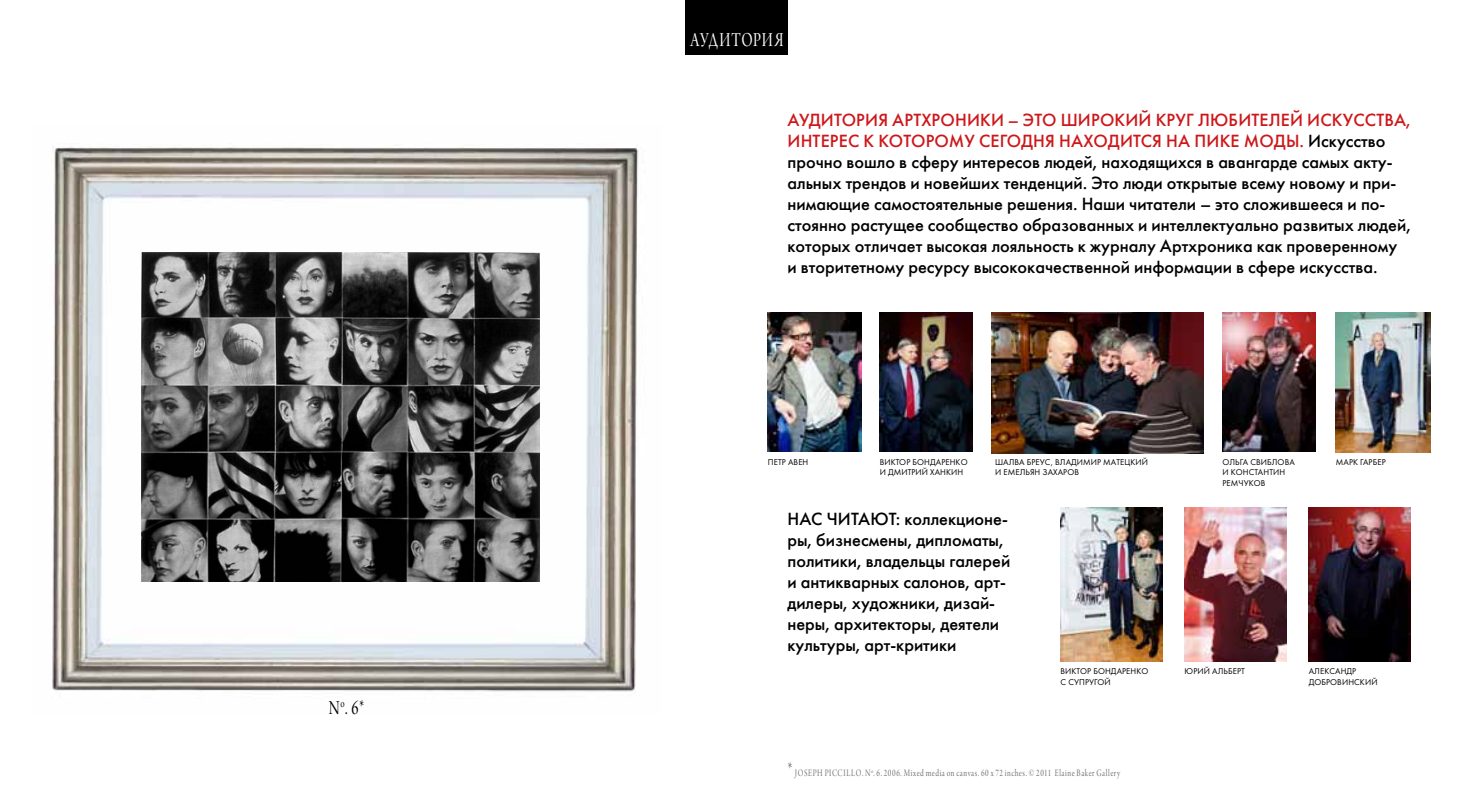
<style>
.page{position:relative;width:1474px;height:794px;background:#fff}
.page>*{position:absolute;margin:0;border:0;box-sizing:border-box;transform-origin:0 0}
.t1{font:21px "Arno Pro Display";letter-spacing:.055em;color:#fff;scale:.75 1}
.t2{font:21px "Arno Pro Display";color:#000;scale:.75 1}
.t3{font:17.5px/21px "Futura Futuris";color:#000}
.t4{font:10.5px "Arno Pro Display";letter-spacing:.07em;color:#706f6f;scale:.75 1}
.t5{font:8.75px/10.5px "Futura";letter-spacing:.01em;color:#000}
.s1{color:#cd171a}
.s2{font-size:21px}
</style>
<div class="page">
<div style="left:685px;top:0;width:103px;height:54px;background:#000"></div>
<img style="left:1060px;top:507px;width:102px;height:154px">
<img style="left:1184px;top:507px;width:102px;height:154px">
<img style="left:1308px;top:507px;width:102px;height:154px">
<img style="left:991px;top:312px;width:212px;height:141px">
<img style="left:768px;top:312px;width:93px;height:140px">
<img style="left:879px;top:312px;width:93px;height:140px">
<img style="left:1222px;top:312px;width:93px;height:140px">
<img style="left:1335px;top:312px;width:95px;height:140px">
<img style="left:51px;top:146px;width:587px;height:546px">
<img style="left:141px;top:253px;width:399px;height:328px">
<p class="t2" style="left:329px;top:696px;width:48px">N<sup>o</sup>. 6*</p>
<p class="t1" style="left:690px;top:29px;width:126px">АУДИТОРИЯ</p>
<p class="t3" style="left:787px;top:110px;width:625px"><span class="s1">Аудитория Артхроники – это ш ирокий круг любителей искусства, интерес к которому сегодня находится на пике моды.</span> Искусство прочно вошло в сферу интересов людей, находящихся в авангарде самых акту&shy;альных трендов и новейших тенденций. Это люди открытые всему новому и при&shy;нимающие самостоятельные решения. Н аши читатели – это сложившееся и по&shy;стоянно растущее сообщество образованных и интеллектуально развитых людей, которых отличает высокая лояльность к журналу Артхроника как проверенному и вторитетному ресурсу высококачественной информации в сфере искусства.</p>
<p class="t5" style="left:768px;top:456px;width:42px">П етр Авен</p>
<p class="t5" style="left:879px;top:456px;width:89px">виктор бондаренко</p>
<p class="t5" style="left:1335px;top:456px;width:51px">марк гарбер</p>
<p class="t5" style="left:879px;top:467px;width:85px">и дмитрий ханкин</p>
<p class="t5" style="left:995px;top:456px;width:154px">шалва бреус, владимир матецкий и емельян захаров</p>
<p class="t5" style="left:1222px;top:456px;width:74px">ольга свиблова и константин ремчуков</p>
<p class="t3" style="left:787px;top:509px;width:224px">Нас читают: коллекционе&shy;ры, бизнесмены, дипломаты, политики, владельцы галерей и антикварных салонов, арт&shy;дилеры, художники, дизай&shy;неры, архитекторы, деятели культуры, арт-критики</p>
<p class="t5" style="left:1060px;top:666px;width:89px">виктор бондаренко с супругой</p>
<p class="t5" style="left:1184px;top:666px;width:62px">юрий альберт</p>
<p class="t5" style="left:1308px;top:666px;width:70px">александр добровинский</p>
<p class="t4" style="left:787px;top:767px;width:445px"><span class="s2">*</span> Joseph Piccillo. N<sup>o</sup>. 6. 2006. Mixed media on canvas. 60 x 72 inches. © 2011 Elaine Baker Gallery</p>
</div>
